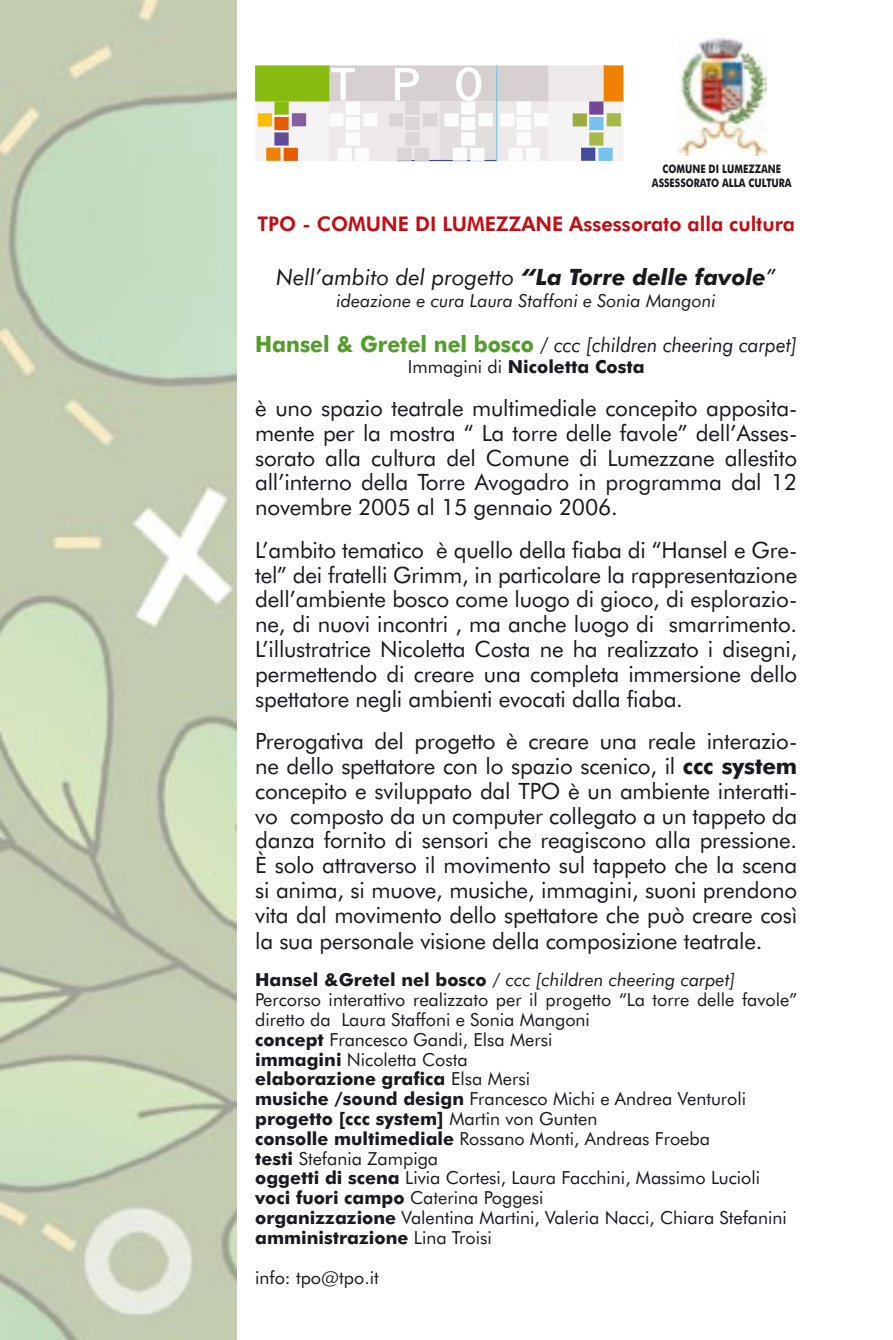
<style>
.page{position:relative;width:893px;height:1340px;background:#fff}
.page>*{position:absolute;margin:0;border:0;box-sizing:border-box;transform-origin:0 0}
.t1{font:22.5px/24.8px "Futura BT";letter-spacing:-.01em;color:#191a1e;text-align:justify}
.t2{font:italic 22.5px "Futura BT";color:#191a1e}
.t3{font:italic 20.25px "Futura BT";color:#191a1e;scale:.94 1}
.t4{font:800 20.25px "Futura BT";color:#c50c12}
.t5{font:18px/19.8px "Futura BT";color:#191a1e}
.t6{font:italic 18px "Futura BT";color:#191a1e}
.t7{font:700 18px "Futura BT";color:#191a1e}
.t8{font:700 11.7px/14px "Futura BT";color:#191a1e;text-align:center;scale:.8 1}
.s1{font-weight:700}
.s2{font-weight:700;font-style:normal;font-size:22.5px;color:#519e29}
.s3{font-weight:400}
.s4{font-style:italic}
</style>
<div class="page">
<div style="left:603px;top:65px;width:20px;height:37px;background:#ef8000"></div>
<div style="left:255px;top:101px;width:74px;height:60px;background:#f5f3f3"></div>
<div style="left:497px;top:101px;width:53px;height:60px;background:#ece9e8"></div>
<div style="left:548px;top:101px;width:75px;height:60px;background:#f5f3f3"></div>
<div style="left:547px;top:65px;width:56px;height:36px;background:#ece9e8"></div>
<div style="left:328px;top:65px;width:220px;height:36px;background:#d6d1d0"></div>
<div style="left:255px;top:65px;width:74px;height:36px;background:#88bb10"></div>
<div style="left:329px;top:101px;width:111px;height:60px;background:#ece9e8"></div>
<div style="left:581px;top:148px;width:14px;height:13px;background:#424c9d"></div>
<div style="left:589px;top:132px;width:14px;height:13px;background:#a9b949"></div>
<div style="left:589px;top:101px;width:14px;height:14px;background:#724698"></div>
<div style="left:589px;top:117px;width:14px;height:13px;background:#75c3ed"></div>
<div style="left:607px;top:113px;width:14px;height:13px;background:#a9b949"></div>
<div style="left:573px;top:113px;width:14px;height:13px;background:#9dab43"></div>
<div style="left:598px;top:148px;width:15px;height:13px;background:#75c3ed"></div>
<svg style="left:331px;top:68px;width:24px;height:32px"></svg>
<svg style="left:395px;top:65px;width:103px;height:96px"></svg>
<div style="left:274px;top:132px;width:15px;height:13px;background:#624b9b"></div>
<div style="left:274px;top:101px;width:15px;height:14px;background:#88bb10"></div>
<div style="left:274px;top:117px;width:15px;height:13px;background:#ea5a00"></div>
<div style="left:292px;top:113px;width:14px;height:13px;background:#855da0"></div>
<div style="left:258px;top:113px;width:14px;height:13px;background:#fabd00"></div>
<div style="left:284px;top:148px;width:14px;height:13px;background:#ea5a00"></div>
<div style="left:266px;top:148px;width:14px;height:13px;background:#ef8000"></div>
<div style="left:517px;top:132px;width:14px;height:13px;background:#fdfcfd"></div>
<div style="left:517px;top:101px;width:14px;height:14px;background:#fdfcfd"></div>
<div style="left:517px;top:117px;width:14px;height:13px;background:#fdfcfd"></div>
<div style="left:534px;top:113px;width:14px;height:13px;background:#fdfcfd"></div>
<div style="left:500px;top:113px;width:14px;height:13px;background:#fdfcfd"></div>
<div style="left:526px;top:148px;width:14px;height:13px;background:#fdfcfd"></div>
<div style="left:509px;top:148px;width:14px;height:13px;background:#fdfcfd"></div>
<div style="left:346px;top:132px;width:14px;height:13px;background:#fdfcfd"></div>
<div style="left:346px;top:101px;width:14px;height:14px;background:#fdfcfd"></div>
<div style="left:346px;top:117px;width:14px;height:13px;background:#fdfcfd"></div>
<div style="left:363px;top:113px;width:15px;height:13px;background:#fdfcfd"></div>
<div style="left:329px;top:113px;width:15px;height:13px;background:#fdfcfd"></div>
<div style="left:355px;top:148px;width:14px;height:13px;background:#fdfcfd"></div>
<div style="left:338px;top:148px;width:14px;height:13px;background:#fdfcfd"></div>
<div style="left:405px;top:132px;width:15px;height:13px;background:#dad6d5"></div>
<div style="left:405px;top:101px;width:15px;height:14px;background:#dad6d5"></div>
<div style="left:405px;top:117px;width:15px;height:13px;background:#dad6d5"></div>
<div style="left:423px;top:113px;width:14px;height:13px;background:#dad6d5"></div>
<div style="left:389px;top:113px;width:14px;height:13px;background:#dad6d5"></div>
<div style="left:415px;top:148px;width:14px;height:13px;background:#dad6d5"></div>
<div style="left:397px;top:148px;width:15px;height:13px;background:#dad6d5"></div>
<div style="left:461px;top:132px;width:14px;height:13px;background:#fdfcfd"></div>
<div style="left:461px;top:101px;width:14px;height:14px;background:#fdfcfd"></div>
<div style="left:461px;top:117px;width:14px;height:13px;background:#fdfcfd"></div>
<div style="left:478px;top:113px;width:15px;height:13px;background:#fdfcfd"></div>
<div style="left:444px;top:113px;width:15px;height:13px;background:#fdfcfd"></div>
<div style="left:470px;top:148px;width:14px;height:13px;background:#fdfcfd"></div>
<div style="left:453px;top:148px;width:14px;height:13px;background:#fdfcfd"></div>
<img style="left:678px;top:38px;width:88px;height:118px">
<img style="left:0;top:0;width:236px;height:1339px">
<p class="t8" style="left:652px;top:162px;width:176px">COMUNE DI LUMEZZANE<br>ASSESSORATO ALLA CULTURA</p>
<p class="t4" style="left:257px;top:211px;width:539px">TPO - COMUNE DI LUMEZZANE Assessorato alla cultura</p>
<p class="t2" style="left:276px;top:263px;width:502px">Nell’ambito del progetto <span class="s1">“La Torre delle favole</span>”</p>
<p class="t6" style="left:337px;top:289px;width:381px">ideazione e cura Laura Staffoni e Sonia Mangoni</p>
<p class="t3" style="left:255px;top:332px;width:578px"><span class="s2">Hansel &amp; Gretel nel bosco</span> / ccc [children cheering carpet]</p>
<p class="t7" style="left:408px;top:356px;width:238px"><span class="s3">Immagini di</span> Nicoletta Costa</p>
<p class="t1" style="left:255px;top:395px;width:544px">è uno spazio teatrale multimediale concepito apposita&shy;mente per la mostra “ La torre delle favole” dell’Asses&shy;sorato alla cultura del Comune di Lumezzane allestito all’interno della Torre Avogadro in programma dal 12 novembre 2005 al 15 gennaio 2006.</p>
<p class="t1" style="left:255px;top:537px;width:544px">L’ambito tematico è quello della fiaba di “Hansel e Gre&shy;tel” dei fratelli Grimm, in particolare la rappresentazione dell’ambiente bosco come luogo di gioco, di esplorazio&shy;ne, di nuovi incontri , ma anche luogo di smarrimento.<br>L’illustratrice Nicoletta Costa ne ha realizzato i disegni, permettendo di creare una completa immersione dello spettatore negli ambienti evocati dalla fiaba.</p>
<p class="t1" style="left:255px;top:728px;width:544px">Prerogativa del progetto è creare una reale interazio&shy;ne dello spettatore con lo spazio scenico, il <span class="s1">ccc system </span>concepito e sviluppato dal TPO è un ambiente interatti&shy;vo composto da un computer collegato a un tappeto da danza fornito di sensori che reagiscono alla pressione.<br>È solo attraverso il movimento sul tappeto che la scena si anima, si muove, musiche, immagini, suoni prendono vita dal movimento dello spettatore che può creare così la sua personale visione della composizione teatrale.</p>
<p class="t5" style="left:255px;top:969px;width:544px"><span class="s1">Hansel &amp;Gretel nel bosco</span> <span class="s4">/ ccc [children cheering carpet] </span>Percorso interattivo realizzato per il progetto “La torre delle favole” diretto da Laura Staffoni e Sonia Mangoni<br><span class="s1">concept</span> Francesco Gandi, Elsa Mersi<br><span class="s1">immagini</span> Nicoletta Costa<br><span class="s1">elaborazione grafica</span> Elsa Mersi<br><span class="s1">musiche /sound design</span> Francesco Michi e Andrea Venturoli <span class="s1">progetto [ccc system]</span> Martin von Gunten<br><span class="s1">consolle multimediale</span> Rossano Monti, Andreas Froeba<br><span class="s1">testi</span> Stefania Zampiga<br><span class="s1">oggetti di scena</span> Livia Cortesi, Laura Facchini, Massimo Lucioli <span class="s1">voci fuori campo</span> Caterina Poggesi<br><span class="s1">organizzazione</span> Valentina Martini, Valeria Nacci, Chiara Stefanini <span class="s1">amministrazione</span> Lina Troisi</p>
<p class="t5" style="left:255px;top:1267px;width:125px">info: tpo@tpo.it</p>
</div>
